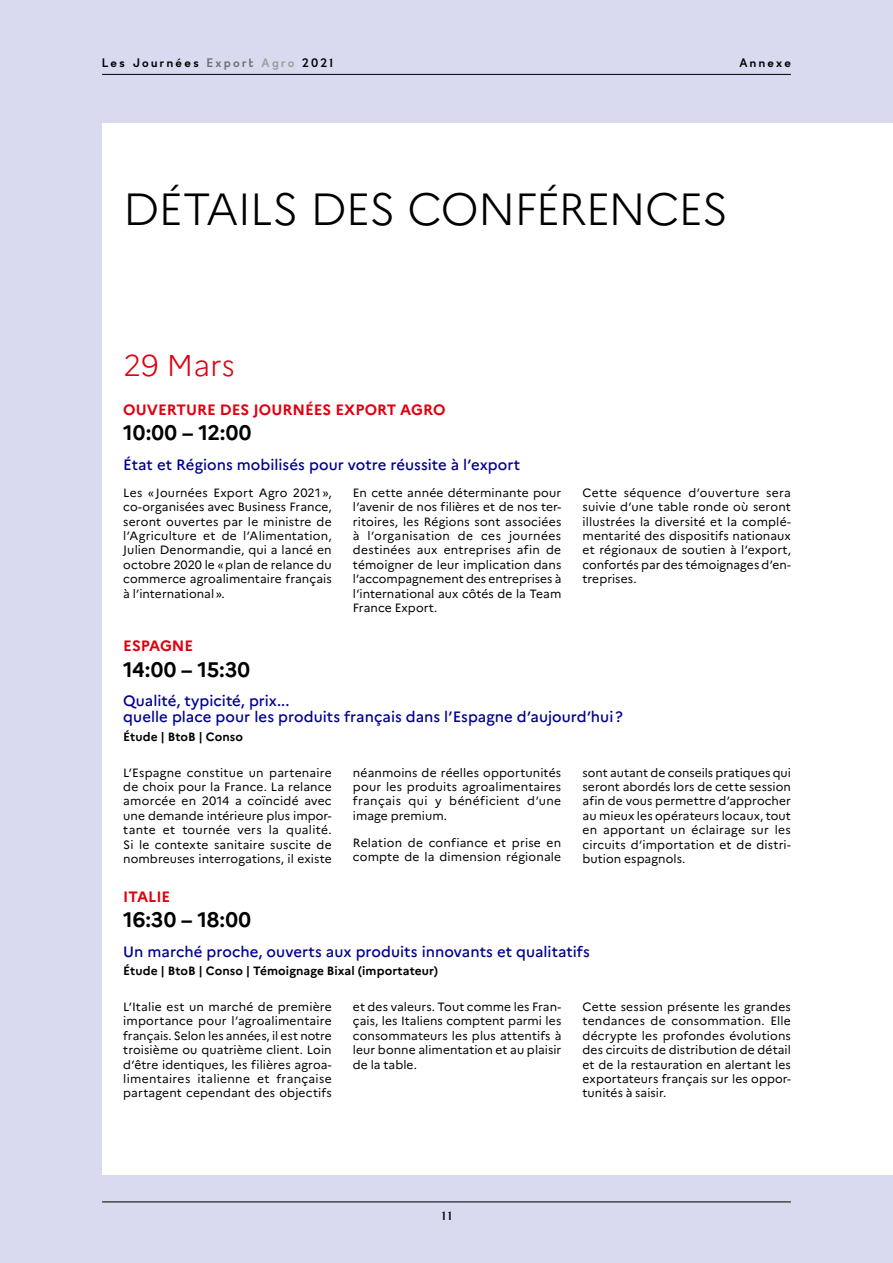
<style>
.page{position:relative;width:893px;height:1263px;background:#d9d9ef}
.page>*{position:absolute;margin:0;border:0;box-sizing:border-box;transform-origin:0 0}
.t1{font:300 45px "Marianne";letter-spacing:-.025em;color:#000}
.t2{font:300 30px "Marianne";color:#e0000f}
.annexe-heure{font:700 21px "Marianne";color:#000}
.annexe-sstitre{font:500 15px/16.5px "Marianne";color:#000091}
.t3{font:700 15px "Marianne";color:#e0000f}
.annexe-txt{font:12px/14.4px "Marianne";letter-spacing:.005em;color:#000;text-align:justify}
.annexe-sstitre_2{font:700 12px "Marianne";letter-spacing:.005em;color:#000}
.t4{font:12px "France";letter-spacing:.2em;color:#000}
.s1{color:#706f6f}
.s2{color:#9c9c9c}
</style>
<div class="page">
<div style="left:102px;top:123px;width:791px;height:1051px;background:#fff"></div>
<hr style="left:102px;top:1202px;width:689px;height:1px;background:#000">
<hr style="left:102px;top:74px;width:689px;height:1px;background:#000">
<p class="t4" style="left:102px;top:56px;width:232px">Les Journées <span class="s1">Export</span> <span class="s2">Agro</span> 2021</p>
<p class="t4" style="left:739px;top:56px;width:53px">Annexe</p>
<h2 class="t1" style="left:123px;top:182px;width:606px">DÉTAILS DES CONFÉRENCES</h2>
<h3 class="t2" style="left:123px;top:347px;width:113px">29 Mars</h3>
<h4 class="t3" style="left:123px;top:401px;width:324px">OUVERTURE DES JOURNÉES EXPORT AGRO</h4>
<p class="annexe-heure" style="left:123px;top:420px;width:130px">10:00 – 12:00</p>
<p class="annexe-sstitre" style="left:123px;top:456px;width:398px">État et Régions mobilisés pour votre réussite à l’export</p>
<p class="annexe-txt" style="left:123px;top:485px;width:210px">Les « Journées Export Agro 2021 », co-organisées avec Business France, seront ouvertes par le ministre de l’Agriculture et de l’Alimentation, Julien Denormandie, qui a lancé en octobre 2020 le «plan de relance du commerce agroalimentaire français à l’international».</p>
<p class="annexe-txt" style="left:353px;top:485px;width:210px">En cette année déterminante pour l’avenir de nos filières et de nos ter&shy;ritoires, les Régions sont associées à l’organisation de ces journées destinées aux entreprises afin de témoigner de leur implication dans l’accompagnement des entreprises à l’international aux côtés de la Team France Export.</p>
<p class="annexe-txt" style="left:583px;top:485px;width:210px">Cette séquence d’ouverture sera suivie d’une table ronde où seront illustrées la diversité et la complé&shy;mentarité des dispositifs nationaux et régionaux de soutien à l’export, confortés par des témoignages d’en&shy;treprises.</p>
<h4 class="t3" style="left:123px;top:637px;width:72px">ESPAGNE</h4>
<p class="annexe-heure" style="left:123px;top:656px;width:128px">14:00 – 15:30</p>
<p class="annexe-sstitre" style="left:123px;top:692px;width:501px">Qualité, typicité, prix...<br>quelle place pour les produits français dans l’Espagne d’aujourd’hui?</p>
<p class="annexe-sstitre_2" style="left:123px;top:729px;width:121px">Étude | BtoB | Conso</p>
<p class="annexe-txt" style="left:123px;top:765px;width:210px">L’Espagne constitue un partenaire de choix pour la France. La relance amorcée en 2014 a coïncidé avec une demande intérieure plus impor&shy;tante et tournée vers la qualité.<br>Si le contexte sanitaire suscite de nombreuses interrogations, il existe</p>
<p class="annexe-txt" style="left:353px;top:765px;width:210px">néanmoins de réelles opportunités pour les produits agroalimentaires français qui y bénéficient d’une image premium.</p>
<p class="annexe-txt" style="left:583px;top:765px;width:210px">sont autant de conseils pratiques qui seront abordés lors de cette session afin de vous permettre d’approcher au mieux les opérateurs locaux, tout en apportant un éclairage sur les circuits d’importation et de distri&shy;bution espagnols.</p>
<p class="annexe-txt" style="left:353px;top:835px;width:210px">Relation de confiance et prise en compte de la dimension régionale</p>
<h4 class="t3" style="left:123px;top:888px;width:49px">ITALIE</h4>
<p class="annexe-heure" style="left:123px;top:907px;width:129px">16:30 – 18:00</p>
<p class="annexe-sstitre" style="left:123px;top:943px;width:468px">Un marché proche, ouverts aux produits innovants et qualitatifs</p>
<p class="annexe-sstitre_2" style="left:123px;top:964px;width:316px">Étude | BtoB | Conso | Témoignage Bixal (importateur)</p>
<p class="annexe-txt" style="left:123px;top:999px;width:210px">L’Italie est un marché de première importance pour l’agroalimentaire français. Selon les années, il est notre troisième ou quatrième client. Loin d’être identiques, les filières agroa&shy;limentaires italienne et française partagent cependant des objectifs</p>
<p class="annexe-txt" style="left:353px;top:999px;width:210px">et des valeurs. Tout comme les Fran&shy;çais, les Italiens comptent parmi les consommateurs les plus attentifs à leur bonne alimentation et au plaisir de la table.</p>
<p class="annexe-txt" style="left:583px;top:999px;width:210px">Cette session présente les grandes tendances de consommation. Elle décrypte les profondes évolutions des circuits de distribution de détail et de la restauration en alertant les exportateurs français sur les oppor&shy;tunités à saisir.</p>
<p class="t4" style="left:442px;top:1208px;width:11px">11</p>
</div>
